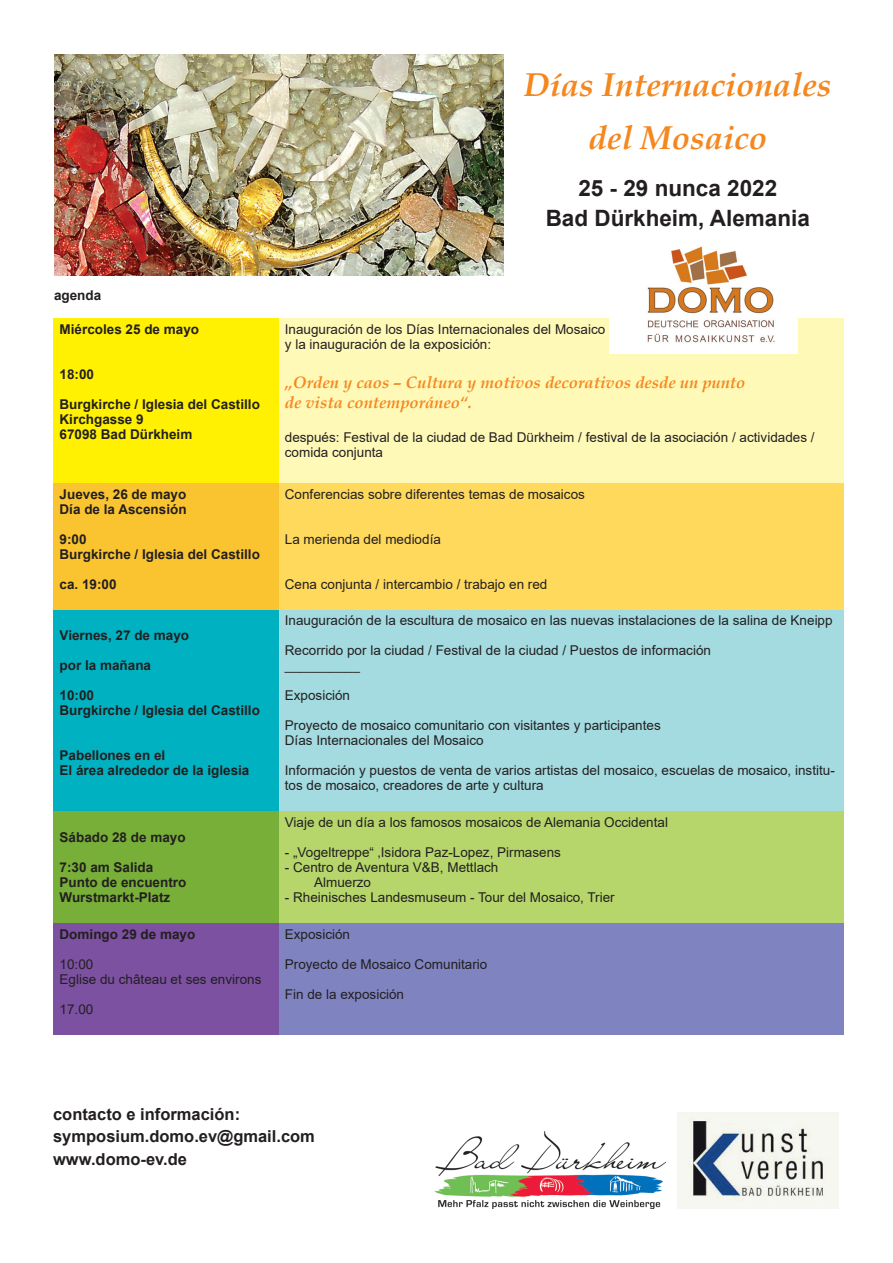
<style>
.page{position:relative;width:893px;height:1263px;background:#fff}
.page>*{position:absolute;margin:0;border:0;box-sizing:border-box;transform-origin:0 0}
.t1{font:italic 700 33px/52.9px "Book Antiqua";color:#f5871f;text-align:center}
.t2{font:700 22.5px/30px "Arial";color:#231f20;text-align:center}
.t3{font:italic 700 16.5px/19.5px "Book Antiqua";color:#f5871f}
.t4{font:700 16.5px/22.5px "Arial";color:#231f20}
.t5{font:13.5px/15px "Arial";color:#231f20}
.t6{font:700 13.5px/15px "Arial";color:#231f20}
</style>
<div class="page">
<div style="left:54px;top:318px;width:225px;height:165px;background:#fff101"></div>
<div style="left:279px;top:318px;width:565px;height:165px;background:#fff9b8"></div>
<div style="left:54px;top:483px;width:225px;height:127px;background:#fac431"></div>
<div style="left:279px;top:483px;width:565px;height:127px;background:#fed95c"></div>
<div style="left:54px;top:610px;width:225px;height:201px;background:#00b2c1"></div>
<div style="left:279px;top:610px;width:565px;height:201px;background:#a3dbe0"></div>
<div style="left:54px;top:811px;width:225px;height:112px;background:#77af38"></div>
<div style="left:279px;top:811px;width:565px;height:112px;background:#b6d66b"></div>
<div style="left:54px;top:923px;width:225px;height:112px;background:#7c51a1"></div>
<div style="left:279px;top:923px;width:565px;height:112px;background:#7f84c0"></div>
<img style="left:54px;top:54px;width:450px;height:222px">
<img style="left:677px;top:1112px;width:162px;height:97px">
<img style="left:435px;top:1131px;width:231px;height:78px">
<div style="left:609px;top:243px;width:189px;height:110px;background:#fff"></div>
<img style="left:647px;top:246px;width:128px;height:97px">
<h1 class="t1" style="left:524px;top:58px;width:309px">Días Internacionales del Mosaico</h1>
<h2 class="t2" style="left:546px;top:174px;width:266px">25 - 29 nunca 2022<br>Bad Dürkheim, Alemania</h2>
<p class="t6" style="left:54px;top:288px;width:49px">agenda</p>
<p class="t6" style="left:60px;top:322px;width:141px">Miércoles 25 de mayo</p>
<p class="t6" style="left:60px;top:367px;width:36px">18:00</p>
<p class="t6" style="left:60px;top:397px;width:202px">Burgkirche / Iglesia del Castillo<br>Kirchgasse 9<br>67098 Bad Dürkheim</p>
<p class="t6" style="left:60px;top:486px;width:129px">Jueves, 26 de mayo<br>Día de la Ascensión</p>
<p class="t6" style="left:60px;top:531px;width:202px">9:00<br>Burgkirche / Iglesia del Castillo</p>
<p class="t6" style="left:60px;top:576px;width:59px">ca. 19:00</p>
<p class="t6" style="left:60px;top:628px;width:131px">Viernes, 27 de mayo</p>
<p class="t6" style="left:60px;top:658px;width:93px">por la mañana</p>
<p class="t6" style="left:60px;top:688px;width:202px">10:00<br>Burgkirche / Iglesia del Castillo</p>
<p class="t6" style="left:60px;top:748px;width:191px">Pabellones en el<br>El área alrededor de la iglesia</p>
<p class="t6" style="left:60px;top:830px;width:128px">Sábado 28 de mayo</p>
<p class="t6" style="left:60px;top:860px;width:128px">7:30 am Salida<br>Punto de encuentro<br>Wurstmarkt-Platz</p>
<p class="t6" style="left:60px;top:927px;width:137px">Domingo 29 de mayo</p>
<p class="t5" style="left:60px;top:957px;width:203px">10:00<br>Eglise du château et ses environs</p>
<p class="t5" style="left:60px;top:1002px;width:35px">17.00</p>
<p class="t5" style="left:285px;top:322px;width:322px">Inauguración de los Días Internacionales del Mosaico y la inauguración de la exposición:</p>
<p class="t3" style="left:285px;top:373px;width:462px">„Orden y caos – Cultura y motivos decorativos desde un punto de vista contemporáneo“.</p>
<p class="t5" style="left:285px;top:430px;width:531px">después: Festival de la ciudad de Bad Dürkheim / festival de la asociación / actividades / comida conjunta</p>
<p class="t5" style="left:285px;top:486px;width:302px">Conferencias sobre diferentes temas de mosaicos</p>
<p class="t5" style="left:285px;top:531px;width:158px">La merienda del mediodía</p>
<p class="t5" style="left:285px;top:576px;width:264px">Cena conjunta / intercambio / trabajo en red</p>
<p class="t5" style="left:285px;top:613px;width:549px">Inauguración de la escultura de mosaico en las nuevas instalaciones de la salina de Kneipp</p>
<p class="t5" style="left:285px;top:643px;width:428px">Recorrido por la ciudad / Festival de la ciudad / Puestos de información __________</p>
<p class="t5" style="left:285px;top:688px;width:67px">Exposición</p>
<p class="t5" style="left:285px;top:718px;width:377px">Proyecto de mosaico comunitario con visitantes y participantes<br>Días Internacionales del Mosaico</p>
<p class="t5" style="left:285px;top:763px;width:552px">Información y puestos de venta de varios artistas del mosaico, escuelas de mosaico, institu&shy;tos de mosaico, creadores de arte y cultura</p>
<p class="t5" style="left:285px;top:815px;width:385px">Viaje de un día a los famosos mosaicos de Alemania Occidental</p>
<p class="t5" style="left:285px;top:845px;width:278px">- „Vogeltreppe“ ‚Isidora Paz-Lopez, Pirmasens</p>
<p class="t5" style="left:314px;top:860px;width:186px;text-indent:-29px">- Centro de Aventura V&amp;B, Mettlach<br>Almuerzo</p>
<p class="t5" style="left:285px;top:890px;width:331px">- Rheinisches Landesmuseum - Tour del Mosaico, Trier</p>
<p class="t5" style="left:285px;top:927px;width:67px">Exposición</p>
<p class="t5" style="left:285px;top:957px;width:204px">Proyecto de Mosaico Comunitario</p>
<p class="t5" style="left:285px;top:987px;width:121px">Fin de la exposición</p>
<p class="t4" style="left:53px;top:1103px;width:263px">contacto e información: symposium.domo.ev@gmail.com www.domo-ev.de</p>
</div>
